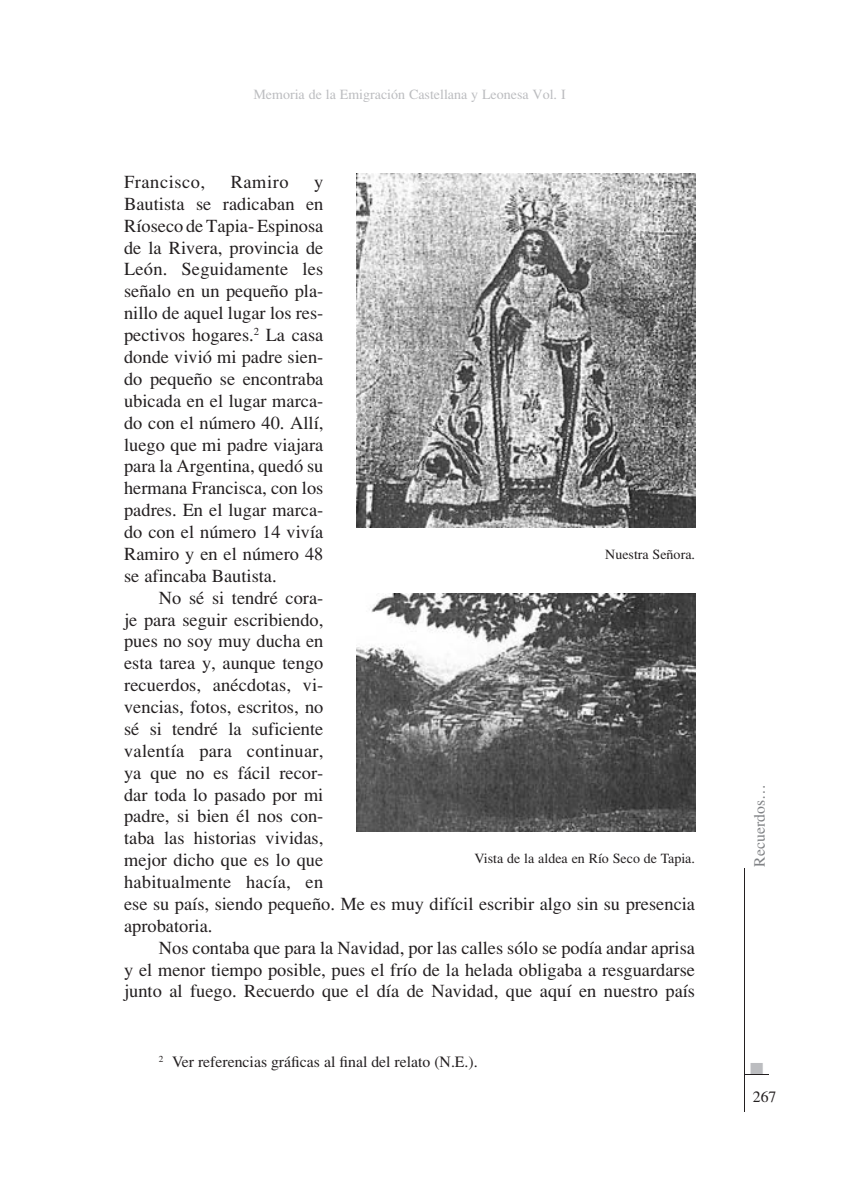
<style>
.page{position:relative;width:844px;height:1191px;background:#fff}
.page>*{position:absolute;margin:0;border:0;box-sizing:border-box;transform-origin:0 0}
.t1{font:18.38px/21.9px "Times";color:#231f20;text-align:justify}
.t2{font:18.38px "Times";letter-spacing:.03em;color:#231f20}
.t3{font:17.5px "Zapf Dingbats ITC";color:#bcbdc0}
.t4{font:15.75px "Times";color:#231f20}
.t5{font:15.75px "Times";color:#808285}
.t6{font:14px "Times";color:#231f20}
.t7{font:14px "Times";color:#bcbdc0}
</style>
<div class="page">
<svg style="left:744px;top:1074px;width:24px;height:1px"></svg>
<hr style="left:743px;top:868px;width:1px;height:243px;background:#231f20">
<img style="left:356px;top:174px;width:338px;height:353px">
<img style="left:356px;top:593px;width:338px;height:238px">
<p class="t7" style="left:253px;top:86px;width:313px">Memoria de la Emigración Castellana y Leonesa Vol. I</p>
<p class="t2" style="left:124px;top:171px;width:82px">Francisco,</p>
<p class="t1" style="left:231px;top:171px;width:59px">Ramiro</p>
<p class="t1" style="left:124px;top:171px;width:201px;text-indent:190px">y Bautista se radicaban en Ríoseco de Tapia- Espinosa de la Rivera, provincia de León. Seguidamente les señalo en un pequeño pla&shy;nillo de aquel lugar los res&shy;pectivos hogares.<sup>2</sup> La casa donde vivió mi padre sien&shy;do pequeño se encontraba ubicada en el lugar marca&shy;do con el número 40. Allí, luego que mi padre viajara para la Argentina, quedó su hermana Francisca, con los padres. En el lugar marca&shy;do con el número 14 vivía Ramiro y en el número 48 se afincaba Bautista.</p>
<p class="t1" style="left:124px;top:586px;width:572px;text-align:left;text-indent:35px">No sé si tendré cora-<br>je para seguir escribiendo,<br>pues no soy muy ducha en<br>esta tarea y, aunque tengo<br>recuerdos, anécdotas, vi-<br>vencias, fotos, escritos, no<br>sé si tendré la suficiente<br>valentía para continuar,<br>ya que no es fácil recor-<br>dar toda lo pasado por mi<br>padre, si bien él nos con-<br>taba las historias vividas,<br>mejor dicho que es lo que<br>habitualmente hacía, en<br>ese su país, siendo pequeño. Me es muy difícil escribir algo sin su presencia aprobatoria.</p>
<p class="t1" style="left:124px;top:936px;width:572px;text-indent:35px">Nos contaba que para la Navidad, por las calles sólo se podía andar aprisa y el menor tiempo posible, pues el frío de la helada obligaba a resguardarse junto al fuego. Recuerdo que el día de Navidad, que aquí en nuestro país</p>
<p class="t6" style="left:605px;top:546px;width:91px">Nuestra Señora.</p>
<p class="t6" style="left:474px;top:850px;width:222px">Vista de la aldea en Río Seco de Tapia.</p>
<p class="t4" style="left:159px;top:1052px;width:320px"><sup>2</sup> Ver referencias gráficas al final del relato (N.E.).</p>
<p class="t5" style="left:750px;top:866px;width:84px;rotate:-90deg">Recuerdos…</p>
<p class="t3" style="left:750px;top:1060px;width:15px">■</p>
<p class="t4" style="left:752px;top:1087px;width:25px">267</p>
</div>
